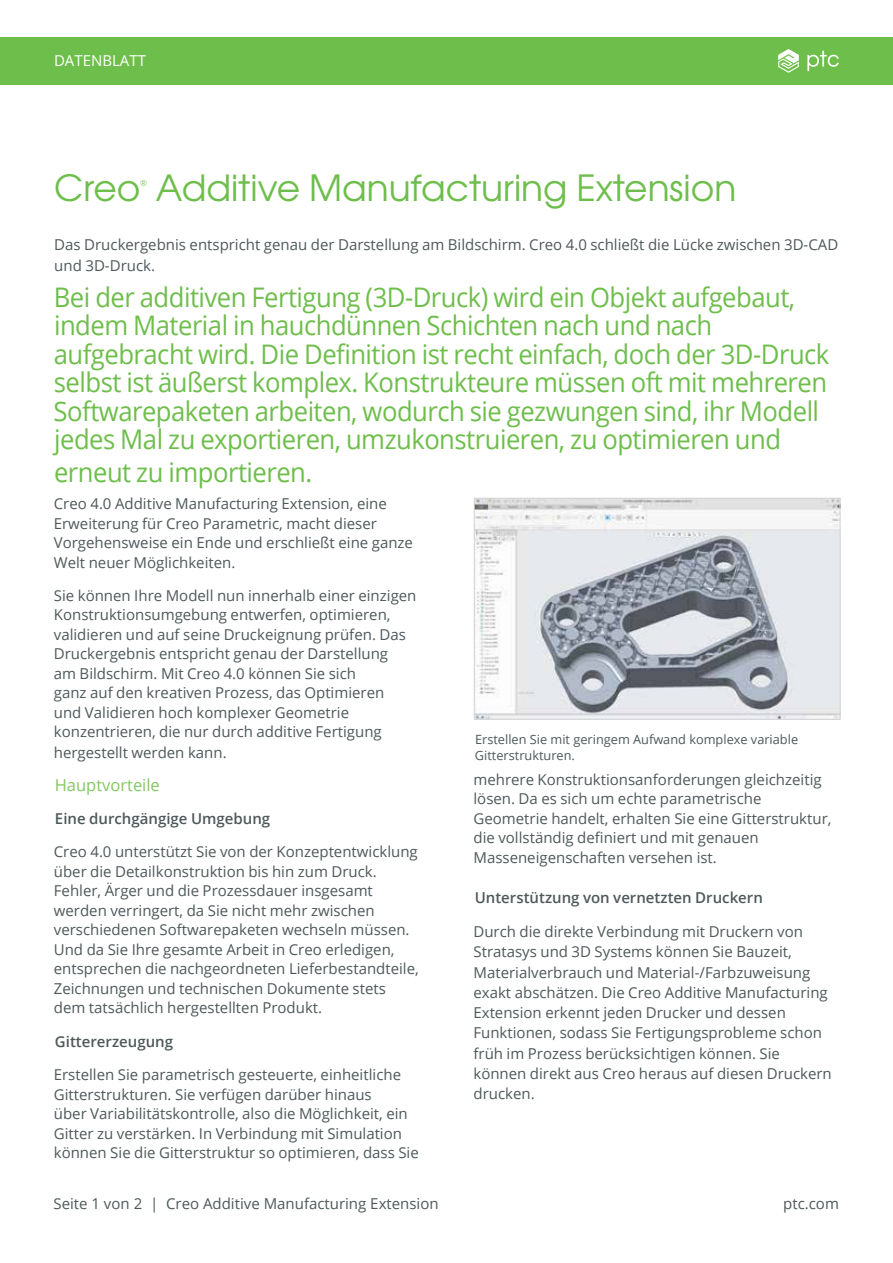
<style>
.page{position:relative;width:893px;height:1263px;background:#fff}
.page>*{position:absolute;margin:0;border:0;box-sizing:border-box;transform-origin:0 0}
.t1{font:36px "Te X Gyre Adventor";color:#6ebe4b}
.t2{font:27px/28.5px "Open Sans";letter-spacing:-.02em;color:#6ebe4b;scale:.95 1}
.t3{font:16.5px "Open Sans";color:#85c664}
.t4{font:15px/19.5px "Open Sans";color:#4e585a}
.t5{font:600 15px "Open Sans";color:#4e585a}
.t6{font:15px "Open Sans";color:#fff}
.t7{font:12.75px/16.5px "Open Sans";color:#4e585a}
.t8{font:8.7px "Te X Gyre Adventor";color:#6ebe4b}
</style>
<div class="page">
<div style="left:0;top:37px;width:893px;height:48px;background:#6ebe4b"></div>
<svg style="left:778px;top:49px;width:21px;height:24px"></svg>
<svg style="left:807px;top:51px;width:32px;height:20px"></svg>
<img style="left:476px;top:500px;width:362px;height:218px">
<div style="left:474px;top:498px;width:366px;height:222px;border:1px solid #d1d3d4"></div>
<p class="t6" style="left:54px;top:50px;width:93px">DATENBLATT</p>
<h1 class="t1" style="left:54px;top:159px;width:683px">Creo Additive Manufacturing Extension</h1>
<p class="t8" style="left:140px;top:176px;width:8px">®</p>
<p class="t4" style="left:54px;top:235px;width:785px;line-height:20.2px">Das Druckergebnis entspricht genau der Darstellung am Bildschirm. Creo 4.0 schließt die Lücke zwischen 3D-CAD und 3D-Druck.</p>
<p class="t2" style="left:54px;top:282px;width:818px">Bei der additiven Fertigung (3D-Druck) wird ein Objekt aufgebaut, indem Material in hauchdünnen Schichten nach und nach aufgebracht wird. Die Definition ist recht einfach, doch der 3D-Druck selbst ist äußerst komplex. Konstrukteure müssen oft mit mehreren Softwarepaketen arbeiten, wodurch sie gezwungen sind, ihr Modell jedes Mal zu exportieren, umzukonstruieren, zu optimieren und</p>
<h2 class="t2" style="left:54px;top:457px;width:273px">erneut zu importieren.</h2>
<p class="t4" style="left:54px;top:494px;width:361px">Creo 4.0 Additive Manufacturing Extension, eine Erweiterung für Creo Parametric, macht dieser Vorgehensweise ein Ende und erschließt eine ganze Welt neuer Möglichkeiten.</p>
<p class="t4" style="left:54px;top:585px;width:364px">Sie können Ihre Modell nun innerhalb einer einzigen Konstruktionsumgebung entwerfen, optimieren, validieren und auf seine Druckeignung prüfen. Das Druckergebnis entspricht genau der Darstellung<br>am Bildschirm. Mit Creo 4.0 können Sie sich<br>ganz auf den kreativen Prozess, das Optimieren<br>und Validieren hoch komplexer Geometrie konzentrieren, die nur durch additive Fertigung hergestellt werden kann.</p>
<p class="t3" style="left:55px;top:773px;width:107px">Hauptvorteile</p>
<p class="t5" style="left:55px;top:809px;width:217px">Eine durchgängige Umgebung</p>
<p class="t4" style="left:54px;top:842px;width:366px">Creo 4.0 unterstützt Sie von der Konzeptentwicklung über die Detailkonstruktion bis hin zum Druck.<br>Fehler, Ärger und die Prozessdauer insgesamt werden verringert, da Sie nicht mehr zwischen verschiedenen Softwarepaketen wechseln müssen.<br>Und da Sie Ihre gesamte Arbeit in Creo erledigen, entsprechen die nachgeordneten Lieferbestandteile, Zeichnungen und technischen Dokumente stets dem tatsächlich hergestellten Produkt.</p>
<p class="t5" style="left:55px;top:1031px;width:120px">Gittererzeugung</p>
<p class="t4" style="left:54px;top:1064px;width:366px">Erstellen Sie parametrisch gesteuerte, einheitliche Gitterstrukturen. Sie verfügen darüber hinaus<br>über Variabilitätskontrolle, also die Möglichkeit, ein Gitter zu verstärken. In Verbindung mit Simulation können Sie die Gitterstruktur so optimieren, dass Sie</p>
<p class="t7" style="left:475px;top:731px;width:325px">Erstellen Sie mit geringem Aufwand komplexe variable<br>Gitterstrukturen.</p>
<p class="t4" style="left:473px;top:769px;width:359px">mehrere Konstruktionsanforderungen gleichzeitig lösen. Da es sich um echte parametrische Geometrie handelt, erhalten Sie eine Gitterstruktur, die vollständig definiert und mit genauen Masseneigenschaften versehen ist.</p>
<p class="t5" style="left:475px;top:888px;width:290px">Unterstützung von vernetzten Druckern</p>
<p class="t4" style="left:473px;top:921px;width:360px;line-height:20.2px">Durch die direkte Verbindung mit Druckern von Stratasys und 3D Systems können Sie Bauzeit, Materialverbrauch und Material-/Farbzuweisung exakt abschätzen. Die Creo Additive Manufacturing Extension erkennt jeden Drucker und dessen Funktionen, sodass Sie Fertigungsprobleme schon früh im Prozess berücksichtigen können. Sie können direkt aus Creo heraus auf diesen Druckern drucken.</p>
<p class="t4" style="left:53px;top:1193px;width:387px">Seite 1 von 2 | Creo Additive Manufacturing Extension</p>
<p class="t4" style="left:783px;top:1193px;width:57px">ptc.com</p>
</div>
